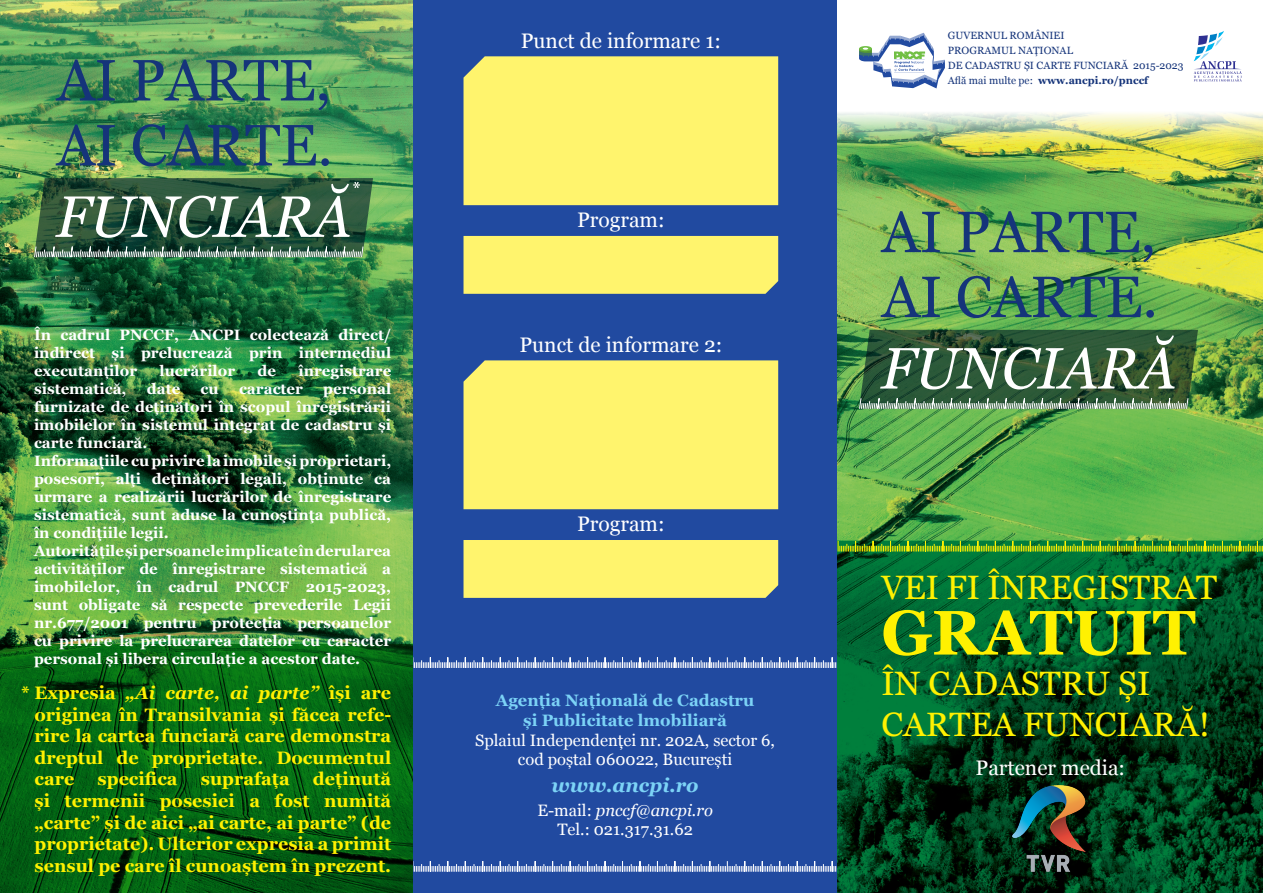
<style>
.page{position:relative;width:1263px;height:893px;background:#fff}
.page>*{position:absolute;margin:0;border:0;box-sizing:border-box;transform-origin:0 0}
.t1{font:700 62.7px "Georgia";color:#fff101}
.t2{font:33.75px "Georgia";color:#fff101}
.t3{font:21px "Georgia";color:#fff}
.t4{font:italic 700 19.5px "Georgia";color:#7cd3f6}
.t5{font:700 18px/21.6px "Georgia";color:#fff101;text-align:justify}
.t6{font:16.5px/19.8px "Georgia";color:#fff;text-align:center}
.t7{font:700 16.5px/19.8px "Georgia";color:#7cd3f6;text-align:center}
.t8{font:italic 16.5px "Georgia";color:#fff}
.t9{font:700 15px/18px "Georgia";color:#fff;text-align:justify}
.t10{font:10.5px "Georgia";color:#15347a}
.t11{font:700 10.5px "Georgia";color:#15347a}
.s1{font-style:italic}
.s2{font-style:normal}
.s3{font-weight:400}
</style>
<div class="page">
<div style="left:412px;top:0;width:426px;height:893px;background:#214aa0"></div>
<svg style="left:412px;top:657px;width:426px;height:12px"></svg>
<svg style="left:412px;top:860px;width:426px;height:12px"></svg>
<img style="left:838px;top:219px;width:425px;height:674px">
<img style="left:0;top:0;width:412px;height:645px">
<img style="left:838px;top:32px;width:425px;height:187px">
<svg style="left:859px;top:33px;width:86px;height:55px"></svg>
<svg style="left:1194px;top:31px;width:48px;height:50px"></svg>
<svg style="left:0;top:645px;width:412px;height:248px;background:#036112"></svg>
<svg style="left:837px;top:540px;width:426px;height:12px;background:#59a026"></svg>
<svg style="left:881px;top:211px;width:59px;height:41px;background:#679665"></svg>
<svg style="left:958px;top:211px;width:194px;height:51px;background:#5d965e"></svg>
<svg style="left:881px;top:276px;width:59px;height:41px;background:#689866"></svg>
<svg style="left:958px;top:276px;width:196px;height:42px;background:#49875b"></svg>
<svg style="left:859px;top:330px;width:339px;height:80px;background:#537558"></svg>
<svg style="left:56px;top:60px;width:59px;height:40px;background:#36725f"></svg>
<svg style="left:133px;top:60px;width:194px;height:51px;background:#549167"></svg>
<svg style="left:56px;top:124px;width:59px;height:41px;background:#457c60"></svg>
<img style="left:133px;top:124px;width:196px;height:42px">
<svg style="left:34px;top:178px;width:339px;height:80px;background:#4d705b"></svg>
<div style="left:463px;top:56px;width:315px;height:149px;background:#fff46d"></div>
<div style="left:463px;top:360px;width:315px;height:149px;background:#fff46d"></div>
<div style="left:463px;top:236px;width:315px;height:58px;background:#fff46d"></div>
<div style="left:463px;top:540px;width:315px;height:58px;background:#fff46d"></div>
<img style="left:1012px;top:785px;width:74px;height:87px">
<p class="t9" style="left:34px;top:326px;width:359px">În cadrul PNCCF, ANCPI colectează direct/ indirect și prelucrează prin intermediul executanților</p>
<p class="t9" style="left:160px;top:362px;width:77px">lucrărilor</p>
<p class="t9" style="left:258px;top:362px;width:20px">de</p>
<p class="t9" style="left:298px;top:362px;width:94px">înregistrare</p>
<p class="t9" style="left:34px;top:380px;width:359px;text-indent:289px">personal furnizate de deținători în scopul înregistrării imobilelor în sistemul integrat de cadastru și carte funciară.</p>
<p class="t9" style="left:34px;top:452px;width:359px">Informaţiile cu privire la imobile şi proprietari, posesori, alţi deţinători legali, obţinute ca urmare a realizării lucrărilor de înregistrare sistematică, sunt aduse la cunoştinţa publică, în condiţiile legii.</p>
<p class="t9" style="left:34px;top:542px;width:359px">Autoritățile și persoanele implicate în derularea activităților de înregistrare sistematică a imobilelor, în cadrul PNCCF 2015-2023, sunt obligate să respecte prevederile Legii nr.677/2001 pentru protecția persoanelor cu privire la prelucrarea datelor cu caracter personal și libera circulație a acestor date.</p>
<p class="t9" style="left:34px;top:380px;width:94px">sistematică,</p>
<p class="t9" style="left:147px;top:380px;width:35px">date</p>
<p class="t9" style="left:201px;top:380px;width:20px">cu</p>
<p class="t9" style="left:239px;top:380px;width:65px">caracter</p>
<p class="t5" style="left:35px;top:682px;width:358px;text-indent:-13px">* Expresia <span class="s1">„Ai carte, ai parte”</span> își are originea în Transilvania și făcea refe&shy;rire la cartea funciară care demonstra dreptul de proprietate. Documentul care</p>
<p class="t5" style="left:35px;top:768px;width:358px;text-indent:278px">deținută și termenii posesiei a fost numită „carte” și de aici „ai carte, ai parte” (de proprietate). Ulterior expresia a primit sensul pe care îl cunoaștem în prezent.</p>
<p class="t5" style="left:98px;top:768px;width:82px">specifica</p>
<p class="t5" style="left:201px;top:768px;width:91px">suprafața</p>
<p class="t3" style="left:521px;top:28px;width:202px">Punct de informare 1:</p>
<p class="t3" style="left:577px;top:207px;width:89px">Program:</p>
<p class="t3" style="left:519px;top:332px;width:204px">Punct de informare 2:</p>
<p class="t3" style="left:577px;top:511px;width:89px">Program:</p>
<p class="t7" style="left:496px;top:690px;width:260px">Agenția Națională de Cadastru și Publicitate lmobiliară</p>
<p class="t6" style="left:475px;top:730px;width:301px">Splaiul Independenței nr. 202A, sector 6, cod poștal 060022, București</p>
<p class="t4" style="left:552px;top:772px;width:149px">www.ancpi.ro</p>
<p class="t8" style="left:537px;top:799px;width:177px"><span class="s2">E-mail:</span> pnccf@ancpi.ro</p>
<p class="t6" style="left:557px;top:820px;width:137px">Tel.: 021.317.31.62</p>
<p class="t10" style="left:948px;top:29px;width:118px">GUVERNUL ROMÂNIEI</p>
<p class="t10" style="left:948px;top:44px;width:127px">PROGRAMUL NAȚIONAL</p>
<p class="t10" style="left:948px;top:59px;width:237px">DE CADASTRU ȘI CARTE FUNCIARĂ 2015-2023</p>
<p class="t11" style="left:948px;top:74px;width:202px"><span class="s3">Află mai multe pe:</span> www.ancpi.ro/pnccf</p>
<p class="t2" style="left:881px;top:566px;width:337px">VEI FI ÎNREGISTRAT</p>
<p class="t1" style="left:881px;top:592px;width:316px">GRATUIT</p>
<p class="t2" style="left:881px;top:663px;width:270px">ÎN CADASTRU ȘI</p>
<p class="t2" style="left:881px;top:704px;width:330px">CARTEA FUNCIARĂ!</p>
<p class="t3" style="left:975px;top:755px;width:151px">Partener media:</p>
</div>
